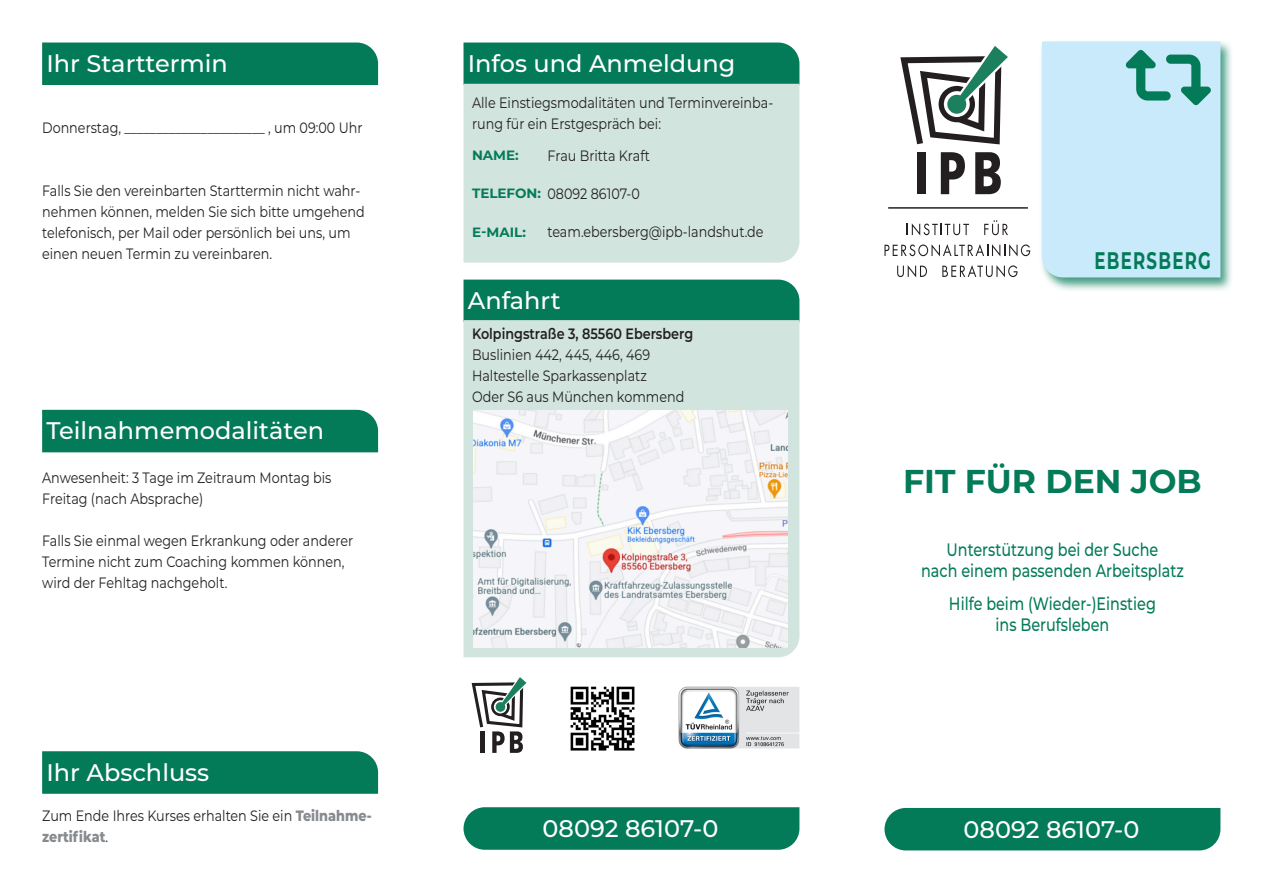
<style>
.page{position:relative;width:1263px;height:893px;background:#fff}
.page>*{position:absolute;margin:0;border:0;box-sizing:border-box;transform-origin:0 0}
.t1{font:700 33px "Montserrat";color:#047b58}
.t2{font:500 24px "Montserrat";color:#fff}
.t3{font:700 24px "Montserrat";letter-spacing:.075em;color:#047b58;scale:.69 1}
.t4{font:500 18px/21px "Montserrat";color:#047b58;text-align:center;scale:.8 1}
.t5{font:15px/21px "Montserrat";color:#231f20;scale:.85 1}
.t6{font:600 15px "Montserrat";color:#231f20;scale:.85 1}
.t7{font:700 13.5px "Montserrat";color:#047b58}
.s1{font-weight:800;color:#878b8f}
.s2{font-weight:700;font-size:13.5px;color:#047b58}
</style>
<div class="page">
<svg style="left:900px;top:46px;width:108px;height:148px"></svg>
<svg style="left:907px;top:223px;width:62px;height:13px"></svg>
<svg style="left:984px;top:220px;width:24px;height:15px"></svg>
<svg style="left:884px;top:244px;width:146px;height:12px"></svg>
<svg style="left:897px;top:265px;width:30px;height:12px"></svg>
<svg style="left:942px;top:265px;width:75px;height:12px"></svg>
<hr style="left:888px;top:207px;width:140px;height:2px;background:#231f20">
<div style="left:463px;top:43px;width:336px;height:41px;background:#047b58"></div>
<img style="left:570px;top:686px;width:65px;height:65px">
<img style="left:678px;top:687px;width:121px;height:61px">
<div style="left:463px;top:280px;width:336px;height:40px;background:#047b58"></div>
<svg style="left:471px;top:677px;width:56px;height:76px"></svg>
<div style="left:42px;top:751px;width:336px;height:43px;background:#047b58"></div>
<div style="left:42px;top:410px;width:336px;height:42px;background:#047b58"></div>
<div style="left:1038px;top:40px;width:196px;height:253px;background:#047b58;opacity:.75"></div>
<div style="left:1042px;top:41px;width:178px;height:236px;background:#c8eafa"></div>
<div style="left:42px;top:43px;width:336px;height:42px;background:#047b58"></div>
<div style="left:463px;top:84px;width:336px;height:179px;background:#d1e4de"></div>
<div style="left:463px;top:320px;width:336px;height:337px;background:#d1e4de"></div>
<img style="left:473px;top:411px;width:314px;height:236px">
<div style="left:884px;top:808px;width:336px;height:42px;background:#047b58"></div>
<svg style="left:463px;top:807px;width:336px;height:43px;background:#0c7f5d"></svg>
<h2 class="t2" style="left:46px;top:47px;width:183px">Ihr Starttermin</h2>
<p class="t5" style="left:42px;top:117px;width:378px">Donnerstag, ______________________ , um 09:00 Uhr</p>
<p class="t5" style="left:42px;top:180px;width:381px">Falls Sie den vereinbarten Starttermin nicht wahr&shy;nehmen können, melden Sie sich bitte umgehend telefonisch, per Mail oder persönlich bei uns, um einen neuen Termin zu vereinbaren.</p>
<h2 class="t2" style="left:46px;top:414px;width:279px">Teilnahmemodalitäten</h2>
<p class="t5" style="left:42px;top:466px;width:342px">Anwesenheit: 3 Tage im Zeitraum Montag bis<br>Freitag (nach Absprache)</p>
<p class="t5" style="left:42px;top:529px;width:367px">Falls Sie einmal wegen Erkrankung oder anderer<br>Termine nicht zum Coaching kommen können, wird der Fehltag nachgeholt.</p>
<h2 class="t2" style="left:46px;top:756px;width:164px">Ihr Abschluss</h2>
<p class="t5" style="left:42px;top:805px;width:389px">Zum Ende Ihres Kurses erhalten Sie ein <span class="s1">Teilnahme&shy;zertifikat</span>.</p>
<h2 class="t2" style="left:468px;top:47px;width:269px">Infos und Anmeldung</h2>
<p class="t5" style="left:472px;top:91px;width:356px">Alle Einstiegsmodalitäten und Terminvereinba&shy;rung für ein Erstgespräch bei:</p>
<p class="t7" style="left:472px;top:146px;width:48px">NAME:</p>
<p class="t5" style="left:547px;top:145px;width:122px">Frau Britta Kraft</p>
<p class="t5" style="left:472px;top:183px;width:199px"><span class="s2">TELEFON:</span> 08092 86107-0</p>
<p class="t7" style="left:472px;top:222px;width:56px">E-MAIL:</p>
<p class="t5" style="left:547px;top:221px;width:256px">team.ebersberg@ipb-landshut.de</p>
<h2 class="t2" style="left:468px;top:284px;width:94px">Anfahrt</h2>
<p class="t6" style="left:472px;top:323px;width:262px">Kolpingstraße 3, 85560 Ebersberg</p>
<p class="t5" style="left:472px;top:344px;width:251px">Buslinien 442, 445, 446, 469<br>Haltestelle Sparkassenplatz<br>Oder S6 aus München kommend</p>
<h2 class="t3" style="left:1094px;top:243px;width:170px">EBERSBERG</h2>
<h1 class="t1" style="left:903px;top:457px;width:300px">FIT FÜR DEN JOB</h1>
<p class="t4" style="left:921px;top:538px;width:330px">Unterstützung bei der Suche<br>nach einem passenden Arbeitsplatz</p>
<p class="t4" style="left:949px;top:592px;width:260px">Hilfe beim (Wieder-)Einstieg ins Berufsleben</p>
<h2 class="t2" style="left:542px;top:812px;width:177px">08092 86107-0</h2>
<h2 class="t2" style="left:963px;top:812px;width:177px">08092 86107-0</h2>
</div>
